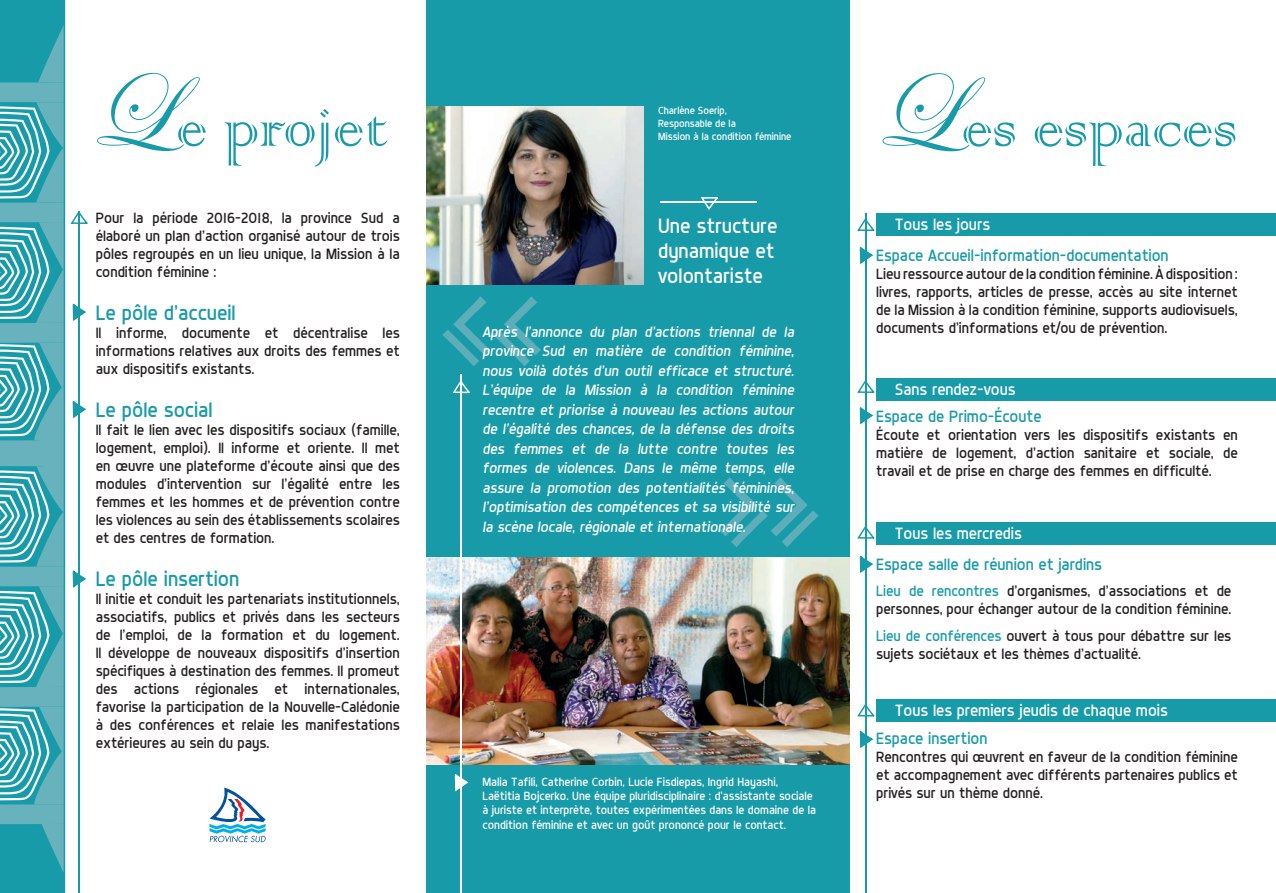
<style>
.page{position:relative;width:1276px;height:893px;background:#fff}
.page>*{position:absolute;margin:0;border:0;box-sizing:border-box;transform-origin:0 0}
.t1{font:66px "Colonna";color:#189ba9}
.t2{font:21px "Dyno";color:#189ba9}
.t3{font:21px/25.2px "Dyno";color:#fff}
.t4{font:16.5px "Dyno";color:#189ba9}
.t5{font:16.5px "Dyno";color:#fff}
.t6{font:15px/18px "Dyno";color:#231f20;text-align:justify}
.t7{font:italic 15px/19.5px "Dyno";color:#fff;text-align:justify}
.t8{font:12px/14.4px "Dyno";color:#fff}
.t9{font:10.5px/12.6px "Dyno";color:#fff}
.s1{font-family:"Edwardian Script ITC";font-size:108px}
.s2{color:#189ba9}
</style>
<div class="page">
<div style="left:876px;top:213px;width:400px;height:23px;background:#189ba9"></div>
<div style="left:426px;top:0;width:424px;height:893px;background:#189ba9"></div>
<svg style="left:442px;top:296px;width:99px;height:70px"></svg>
<svg style="left:720px;top:477px;width:98px;height:70px"></svg>
<svg style="left:73px;top:304px;width:13px;height:17px"></svg>
<svg style="left:73px;top:401px;width:13px;height:17px"></svg>
<svg style="left:860px;top:731px;width:13px;height:17px"></svg>
<svg style="left:860px;top:556px;width:13px;height:17px"></svg>
<svg style="left:860px;top:407px;width:13px;height:17px"></svg>
<svg style="left:860px;top:247px;width:13px;height:17px"></svg>
<svg style="left:73px;top:570px;width:13px;height:18px"></svg>
<svg style="left:70px;top:211px;width:18px;height:13px"></svg>
<svg style="left:452px;top:380px;width:18px;height:13px"></svg>
<svg style="left:701px;top:197px;width:17px;height:13px"></svg>
<svg style="left:857px;top:218px;width:17px;height:13px"></svg>
<svg style="left:857px;top:380px;width:17px;height:13px"></svg>
<svg style="left:857px;top:526px;width:17px;height:13px"></svg>
<svg style="left:857px;top:703px;width:17px;height:14px"></svg>
<img style="left:426px;top:558px;width:424px;height:206px">
<img style="left:426px;top:107px;width:217px;height:177px">
<svg style="left:0;top:0;width:65px;height:893px;background:#52b0bb"></svg>
<svg style="left:209px;top:788px;width:57px;height:54px"></svg>
<hr style="left:78px;top:211px;width:1px;height:682px;background:#189ba9">
<hr style="left:460px;top:374px;width:1px;height:519px;background:#fff">
<hr style="left:661px;top:201px;width:96px;height:2px;background:#fff">
<hr style="left:865px;top:213px;width:1px;height:680px;background:#189ba9">
<svg style="left:455px;top:774px;width:13px;height:17px"></svg>
<div style="left:876px;top:378px;width:400px;height:22px;background:#189ba9"></div>
<div style="left:876px;top:699px;width:400px;height:22px;background:#189ba9"></div>
<div style="left:876px;top:522px;width:400px;height:22px;background:#189ba9"></div>
<h1 class="t1" style="left:88px;top:85px;width:302px"><span class="s1">L</span>e projet</h1>
<p class="t6" style="left:96px;top:208px;width:306px">Pour la période 2016-2018, la province Sud a élaboré un plan d’action organisé autour de trois pôles regroupés en un lieu unique, la Mission à la condition féminine :</p>
<h2 class="t2" style="left:96px;top:300px;width:141px">Le pôle d’accueil</h2>
<p class="t6" style="left:96px;top:324px;width:306px">Il informe, documente et décentralise les informations relatives aux droits des femmes et aux dispositifs existants.</p>
<h2 class="t2" style="left:96px;top:398px;width:118px">Le pôle social</h2>
<p class="t6" style="left:96px;top:421px;width:306px">Il fait le lien avec les dispositifs sociaux (famille, logement, emploi). Il informe et oriente. Il met en œuvre une plateforme d’écoute ainsi que des modules d’intervention sur l’égalité entre les femmes et les hommes et de prévention contre les violences au sein des établissements scolaires et des centres de formation.</p>
<h2 class="t2" style="left:96px;top:567px;width:145px">Le pôle insertion</h2>
<p class="t6" style="left:96px;top:590px;width:306px">Il initie et conduit les partenariats institutionnels, associatifs, publics et privés dans les secteurs de l’emploi, de la formation et du logement.<br>Il développe de nouveaux dispositifs d’insertion spécifiques à destination des femmes. Il promeut des actions régionales et internationales, favorise la participation de la Nouvelle-Calédonie à des conférences et relaie les manifestations extérieures au sein du pays.</p>
<p class="t9" style="left:658px;top:104px;width:135px">Charlène Soerip,<br>Responsable de la<br>Mission à la condition féminine</p>
<h2 class="t3" style="left:658px;top:213px;width:121px">Une structure dynamique et volontariste</h2>
<p class="t7" style="left:482px;top:322px;width:313px">Après l’annonce du plan d’actions triennal de la province Sud en matière de condition féminine, nous voilà dotés d’un outil efficace et structuré.<br>L’équipe de la Mission à la condition féminine recentre et priorise à nouveau les actions autour de l’égalité des chances, de la défense des droits des femmes et de la lutte contre toutes les formes de violences. Dans le même temps, elle assure la promotion des potentialités féminines, l’optimisation des compétences et sa visibilité sur la scène locale, régionale et internationale.</p>
<p class="t8" style="left:482px;top:774px;width:335px">Malia Tafili, Catherine Corbin, Lucie Fisdiepas, Ingrid Hayashi, Laëtitia Bojcerko. Une équipe pluridisciplinaire : d’assistante sociale à juriste et interprète, toutes expérimentées dans le domaine de la condition féminine et avec un goût prononcé pour le contact.</p>
<h1 class="t1" style="left:873px;top:86px;width:365px"><span class="s1">L</span>es espaces</h1>
<p class="t5" style="left:894px;top:215px;width:97px">Tous les jours</p>
<p class="t4" style="left:876px;top:245px;width:294px">Espace Accueil-information-documentation</p>
<p class="t6" style="left:876px;top:264px;width:363px">Lieu ressource autour de la condition féminine. À disposition : livres, rapports, articles de presse, accès au site internet de la Mission à la condition féminine, supports audiovisuels, documents d’informations et/ou de prévention.</p>
<p class="t5" style="left:894px;top:380px;width:122px">Sans rendez-vous</p>
<p class="t4" style="left:876px;top:407px;width:167px">Espace de Primo-Écoute</p>
<p class="t6" style="left:876px;top:426px;width:363px">Écoute et orientation vers les dispositifs existants en matière de logement, d’action sanitaire et sociale, de travail et de prise en charge des femmes en difficulté.</p>
<p class="t5" style="left:894px;top:524px;width:129px">Tous les mercredis</p>
<p class="t4" style="left:876px;top:554px;width:227px">Espace salle de réunion et jardins</p>
<p class="t6" style="left:876px;top:582px;width:357px"><span class="s2">Lieu de rencontres</span> d’organismes, d’associations et de personnes, pour échanger autour de la condition féminine.</p>
<p class="t6" style="left:876px;top:626px;width:357px"><span class="s2">Lieu de conférences</span> ouvert à tous pour débattre sur les sujets sociétaux et les thèmes d’actualité.</p>
<p class="t5" style="left:894px;top:701px;width:274px">Tous les premiers jeudis de chaque mois</p>
<p class="t4" style="left:876px;top:729px;width:113px">Espace insertion</p>
<p class="t6" style="left:876px;top:748px;width:363px">Rencontres qui œuvrent en faveur de la condition féminine et accompagnement avec différents partenaires publics et privés sur un thème donné.</p>
</div>
